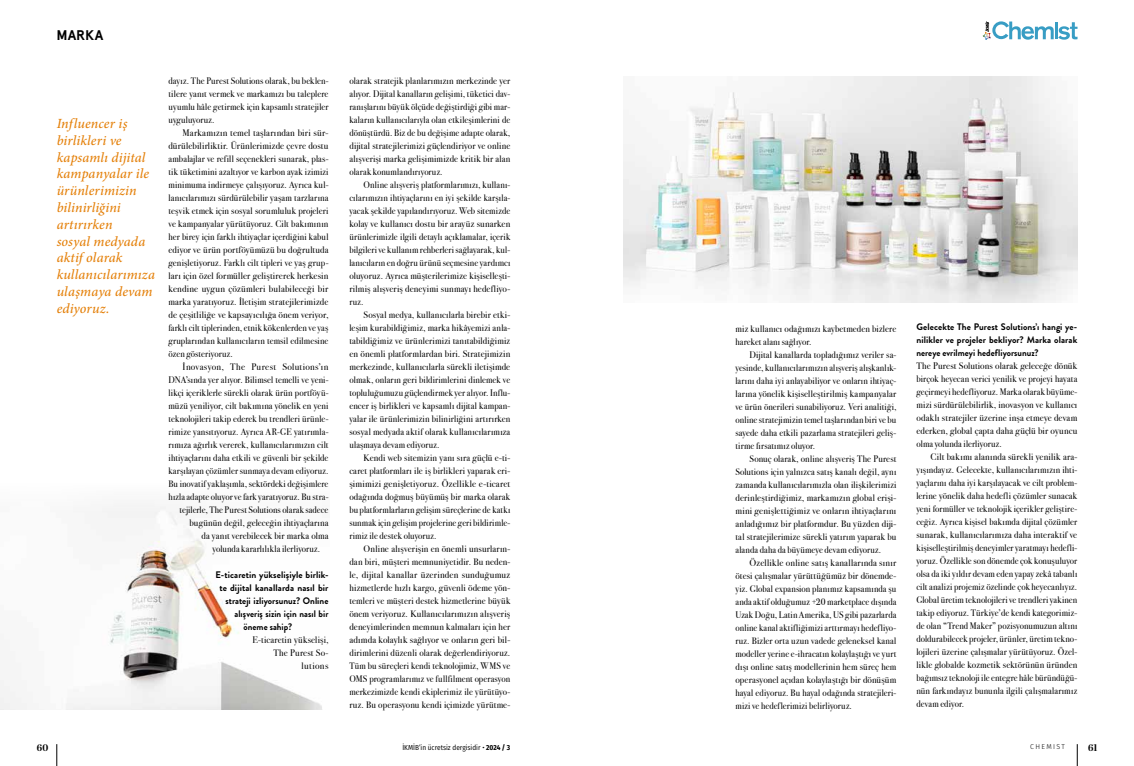
<style>
.page{position:relative;width:1134px;height:766px;background:#fff}
.page>*{position:absolute;margin:0;border:0;box-sizing:border-box;transform-origin:0 0}
.t1{font:italic 500 14px/16.8px "Minion Pro";letter-spacing:.005em;color:#e47f07}
.t2{font:700 14px "Apercu";color:#000}
.t3{font:9.5px/13px "Bodoni Svty Two ITCTT";letter-spacing:.015em;color:#000;text-align:justify}
.t4{font:9.5px/13px "Bodoni Svty Two ITCTT";letter-spacing:.015em;color:#000;text-align:justify;scale:.95 1}
.t5{font:9.5px/13px "Bodoni Svty Two ITCTT";letter-spacing:.015em;color:#000;text-align:justify;scale:.96 1}
.t6{font:700 9.5px/13px "Brandon Grotesque";letter-spacing:.005em;color:#000;text-align:justify}
.t7{font:700 9.5px "Brandon Grotesque";letter-spacing:.005em;color:#000;scale:.95 1}
.t8{font:9.5px "Bodoni Svty Two ITCTT";letter-spacing:.035em;color:#000}
.t9{font:700 9.5px "Brandon Grotesque";letter-spacing:.005em;color:#000;scale:.96 1}
.t10{font:700 9.5px "Abril Display";color:#000}
.t11{font:7.2px "Fira Sans Condensed";color:#000}
.t12{font:300 7px "Fira Sans";letter-spacing:.2em;color:#000}
.s1{font-weight:700}
</style>
<div class="page">
<svg style="left:57px;top:744px;width:1px;height:21px"></svg>
<svg style="left:1077px;top:744px;width:1px;height:21px"></svg>
<svg style="left:983px;top:21px;width:94px;height:19px"></svg>
<img style="left:0;top:505px;width:322px;height:204px">
<img style="left:624px;top:77px;width:453px;height:226px">
<h1 class="t2" style="left:56px;top:27px;width:48px">MARKA</h1>
<h1 class="t1" style="left:57px;top:115px;width:100px">Influencer iş birlikleri ve kapsamlı dijital kampanyalar ile ürünlerimizin bilinirliğini artırırken<br>sosyal medyada aktif olarak kullanıcılarımıza ulaşmaya devam ediyoruz.</h1>
<p class="t4" style="left:168px;top:73px;width:170px">dayız. The Purest Solutions olarak, bu beklen&shy;tilere yanıt vermek ve markamızı bu taleplere uyumlu hâle getirmek için kapsamlı stratejiler uyguluyoruz.</p>
<p class="t3" style="left:168px;top:125px;width:162px;text-indent:14px">Markamızın temel taşlarından biri sür&shy;dürülebilirliktir. Ürünlerimizde çevre dostu ambalajlar ve refill seçenekleri sunarak, plas&shy;tik tüketimini azaltıyor ve karbon ayak izimizi minimuma indirmeye çalışıyoruz. Ayrıca kul&shy;lanıcılarımızı sürdürülebilir yaşam tarzlarına teşvik etmek için sosyal sorumluluk projeleri ve kampanyalar yürütüyoruz. Cilt bakımının her birey için farklı ihtiyaçlar içerdiğini kabul ediyor ve ürün portföyümüzü bu doğrultuda genişletiyoruz. Farklı cilt tipleri ve yaş grup&shy;ları için özel formüller geliştirerek herkesin kendine uygun çözümleri bulabileceği bir marka yaratıyoruz. İletişim stratejilerimizde de çeşitliliğe ve kapsayıcılığa önem veriyor, farklı cilt tiplerinden, etnik kökenlerden ve yaş gruplarından kullanıcıların temsil edilmesine özen gösteriyoruz.</p>
<p class="t8" style="left:183px;top:359px;width:147px">İnovasyon, The Purest Solutions’ın</p>
<p class="t4" style="left:168px;top:372px;width:170px">DNA’sında yer alıyor. Bilimsel temelli ve yeni-</p>
<p class="t5" style="left:168px;top:385px;width:168px">likçi içeriklerle sürekli olarak ürün portföyü-</p>
<p class="t3" style="left:168px;top:398px;width:161px">müzü yeniliyor, cilt bakımına yönelik en yeni</p>
<p class="t4" style="left:168px;top:411px;width:170px">teknolojileri takip ederek bu trendleri ürünle-</p>
<p class="t5" style="left:168px;top:424px;width:168px">rimize yansıtıyoruz. Ayrıca AR-GE yatırımla-</p>
<p class="t3" style="left:168px;top:437px;width:161px">rımıza ağırlık vererek, kullanıcılarımızın cilt</p>
<p class="t5" style="left:168px;top:450px;width:168px">ihtiyaçlarını daha etkili ve güvenli bir şekilde</p>
<p class="t4" style="left:168px;top:463px;width:170px">karşılayan çözümler sunmaya devam ediyoruz.</p>
<p class="t4" style="left:168px;top:476px;width:170px">Bu inovatif yaklaşımla, sektördeki değişimlere</p>
<p class="t4" style="left:168px;top:489px;width:170px">hızla adapte oluyor ve fark yaratıyoruz. Bu stra-</p>
<p class="t4" style="left:179px;top:502px;width:158px">tejilerle, The Purest Solutions olarak sadece</p>
<p class="t3" style="left:189px;top:515px;width:140px">bugünün değil, geleceğin ihtiyaçlarına</p>
<p class="t3" style="left:201px;top:528px;width:129px">da yanıt verebilecek bir marka olma</p>
<p class="t4" style="left:212px;top:541px;width:115px">yolunda kararlılıkla ilerliyoruz.</p>
<p class="t6" style="left:215px;top:568px;width:115px">E-ticaretin yükselişiyle birlik-</p>
<p class="t6" style="left:219px;top:581px;width:111px">te dijital kanallarda nasıl bir</p>
<p class="t9" style="left:225px;top:594px;width:109px">strateji izliyorsunuz? Online</p>
<p class="t7" style="left:234px;top:607px;width:100px">alışveriş sizin için nasıl bir</p>
<p class="t7" style="left:243px;top:620px;width:53px">öneme sahip?</p>
<p class="t3" style="left:252px;top:632px;width:78px;text-align:right">E-ticaretin yükselişi,<br>The Purest So&shy;lutions</p>
<p class="t3" style="left:349px;top:73px;width:162px">olarak stratejik planlarımızın merkezinde yer alıyor. Dijital kanalların gelişimi, tüketici dav&shy;ranışlarını büyük ölçüde değiştirdiği gibi mar&shy;kaların kullanıcılarıyla olan etkileşimlerini de dönüştürdü. Biz de bu değişime adapte olarak, dijital stratejilerimizi güçlendiriyor ve online alışverişi marka gelişimimizde kritik bir alan olarak konumlandırıyoruz.</p>
<p class="t4" style="left:349px;top:177px;width:171px;text-indent:14px">Online alışveriş platformlarımızı, kullanı&shy;cılarımızın ihtiyaçlarını en iyi şekilde karşıla&shy;yacak şekilde yapılandırıyoruz. Web sitemizde kolay ve kullanıcı dostu bir arayüz sunarken ürünlerimizle ilgili detaylı açıklamalar, içerik bilgileri ve kullanım rehberleri sağlayarak, kul&shy;lanıcıların en doğru ürünü seçmesine yardımcı oluyoruz. Ayrıca müşterilerimize kişiselleşti&shy;rilmiş alışveriş deneyimi sunmayı hedefliyo&shy;ruz.</p>
<p class="t3" style="left:349px;top:307px;width:162px;text-indent:14px">Sosyal medya, kullanıcılarla birebir etki&shy;leşim kurabildiğimiz, marka hikâyemizi anla&shy;tabildiğimiz ve ürünlerimizi tanıtabildiğimiz en önemli platformlardan biri. Stratejimizin merkezinde, kullanıcılarla sürekli iletişimde olmak, onların geri bildirimlerini dinlemek ve topluluğumuzu güçlendirmek yer alıyor. Influ&shy;encer iş birlikleri ve kapsamlı dijital kampan&shy;yalar ile ürünlerimizin bilinirliğini artırırken sosyal medyada aktif olarak kullanıcılarımıza ulaşmaya devam ediyoruz.</p>
<p class="t3" style="left:349px;top:450px;width:162px;text-indent:14px">Kendi web sitemizin yanı sıra güçlü e-ti&shy;caret platformları ile iş birlikleri yaparak eri&shy;şimimizi genişletiyoruz. Özellikle e-ticaret odağında doğmuş büyümüş bir marka olarak bu platformlarların gelişim süreçlerine de katkı sunmak için gelişim projelerine geri bildirimle&shy;rimiz ile destek oluyoruz.</p>
<p class="t3" style="left:349px;top:541px;width:162px;text-indent:14px">Online alışverişin en önemli unsurların&shy;dan biri, müşteri memnuniyetidir. Bu neden&shy;le, dijital kanallar üzerinden sunduğumuz hizmetlerde hızlı kargo, güvenli ödeme yön&shy;temleri ve müşteri destek hizmetlerine büyük önem veriyoruz. Kullanıcılarımızın alışveriş deneyimlerinden memnun kalmaları için her adımda kolaylık sağlıyor ve onların geri bil&shy;dirimlerini düzenli olarak değerlendiriyoruz.<br>Tüm bu süreçleri kendi teknolojimiz, WMS ve OMS programlarımız ve fullfilment operasyon merkezimizde kendi ekiplerimiz ile yürütüyo&shy;ruz. Bu operasyonu kendi içimizde yürütme-</p>
<p class="t3" style="left:735px;top:321px;width:162px">miz kullanıcı odağımızı kaybetmeden bizlere hareket alanı sağlıyor.</p>
<p class="t5" style="left:735px;top:347px;width:169px;text-indent:14px">Dijital kanallarda topladığımız veriler sa&shy;yesinde, kullanıcılarımızın alışveriş alışkanlık&shy;larını daha iyi anlayabiliyor ve onların ihtiyaç&shy;larına yönelik kişiselleştirilmiş kampanyalar ve ürün önerileri sunabiliyoruz. Veri analitiği, online stratejimizin temel taşlarından biri ve bu sayede daha etkili pazarlama stratejileri geliş&shy;tirme fırsatımız oluyor.</p>
<p class="t5" style="left:735px;top:451px;width:169px;text-indent:14px">Sonuç olarak, online alışveriş The Purest Solutions için yalnızca satış kanalı değil, aynı zamanda kullanıcılarımızla olan ilişkilerimizi derinleştirdiğimiz, markamızın global erişi&shy;mini genişlettiğimiz ve onların ihtiyaçlarını anladığımız bir platformdur. Bu yüzden diji&shy;tal stratejilerimize sürekli yatırım yaparak bu alanda daha da büyümeye devam ediyoruz.</p>
<p class="t3" style="left:735px;top:555px;width:162px;text-indent:14px">Özellikle online satış kanallarında sınır ötesi çalışmalar yürüttüğümüz bir dönemde&shy;yiz. Global expansion planımız kapsamında şu anda aktif olduğumuz +20 marketplace dışında Uzak Doğu, Latin Amerika, US gibi pazarlarda online kanal aktifliğimizi arttırmayı hedefliyo&shy;ruz. Bizler orta uzun vadede geleneksel kanal modeller yerine e-ihracatın kolaylaştığı ve yurt dışı online satış modellerinin hem süreç hem operasyonel açıdan kolaylaştığı bir dönüşüm hayal ediyoruz. Bu hayal odağında stratejileri&shy;mizi ve hedeflerimizi belirliyoruz.</p>
<p class="t6" style="left:916px;top:320px;width:162px">Gelecekte The Purest Solutions’ı hangi ye&shy;nilikler ve projeler bekliyor? Marka olarak nereye evrilmeyi hedefliyorsunuz?</p>
<p class="t3" style="left:916px;top:358px;width:162px">The Purest Solutions olarak geleceğe dönük birçok heyecan verici yenilik ve projeyi hayata geçirmeyi hedefliyoruz. Marka olarak büyüme&shy;mizi sürdürülebilirlik, inovasyon ve kullanıcı odaklı stratejiler üzerine inşa etmeye devam ederken, global çapta daha güçlü bir oyuncu olma yolunda ilerliyoruz.</p>
<p class="t3" style="left:916px;top:449px;width:162px;text-indent:14px">Cilt bakımı alanında sürekli yenilik ara&shy;yışındayız. Gelecekte, kullanıcılarımızın ihti&shy;yaçlarını daha iyi karşılayacak ve cilt problem&shy;lerine yönelik daha hedefli çözümler sunacak yeni formüller ve teknolojik içerikler geliştire&shy;ceğiz. Ayrıca kişisel bakımda dijital çözümler sunarak, kullanıcılarımıza daha interaktif ve kişiselleştirilmiş deneyimler yaratmayı hedefli&shy;yoruz. Özellikle son dönemde çok konuşuluyor olsa da iki yıldır devam eden yapay zekâ tabanlı cilt analizi projemiz özelinde çok heyecanlıyız.<br>Global üretim teknolojileri ve trendleri yakinen takip ediyoruz. Türkiye’de kendi kategorimiz&shy;de olan “Trend Maker” pozisyonumuzun altını doldurabilecek projeler, ürünler, üretim tekno&shy;lojileri üzerine çalışmalar yürütüyoruz. Özel&shy;likle globalde kozmetik sektörünün üründen bağımsız teknoloji ile entegre hâle büründüğü&shy;nün farkındayız bununla ilgili çalışmalarımız devam ediyor.</p>
<p class="t11" style="left:402px;top:741px;width:109px">İKMİB’in ücretsiz dergisidir • <span class="s1">2024 / 3</span></p>
<p class="t10" style="left:37px;top:740px;width:13px">60</p>
<p class="t12" style="left:1030px;top:741px;width:36px">CHEMIST</p>
<p class="t10" style="left:1088px;top:740px;width:11px">61</p>
</div>
